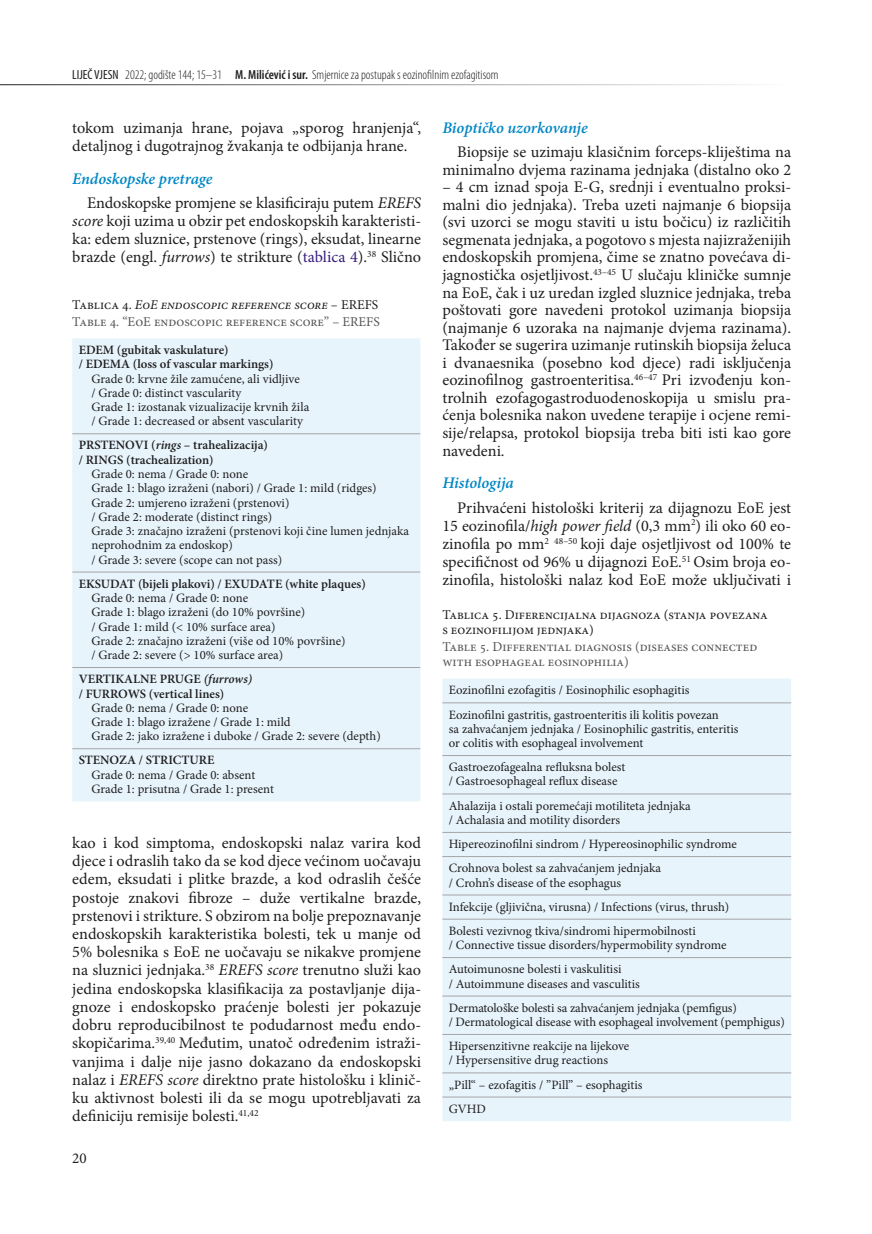
<style>
.page{position:relative;width:872px;height:1234px;background:#fff}
.page>*{position:absolute;margin:0;border:0;box-sizing:border-box;transform-origin:0 0}
.t1{font:16.2px/17.5px "Minion Pro";color:#1f1e1f;text-align:justify}
.t2{font:16.2px/24.5px "Minion Pro";letter-spacing:-.02em;color:#1f1e1f}
.t3{font:italic 600 16.2px "Minion Pro";letter-spacing:-.005em;color:#0087c5}
.t4{font:15px "Minion Pro";color:#1f1e1f}
.t5{font:13.5px/17.1px "Minion Pro";color:#565557}
.t6{font:13.5px/15px "Minion Pro";color:#1f1e1f}
.t7{font:300 condensed 13.2px "Myriad Pro";color:#1f1e1f}
.t8{font:12.75px/14.2px "Minion Pro";letter-spacing:-.005em;color:#1f1e1f}
.t9{font:600 12.75px/14.2px "Minion Pro";color:#1f1e1f}
.s1{font-weight:400}
.s2{font-weight:600}
.s3{font-weight:600;font-style:italic;color:#0087c5}
.s4{font-style:italic}
.s5{color:#371d7c}
.s6{color:#1f1e1f}
.s7{font-style:italic;color:#1f1e1f}
</style>
<div class="page">
<hr style="left:0;top:84px;width:791px;height:1px;background:#1f1e1f">
<div style="left:72px;top:338px;width:348px;height:463px;background:#e8f4fc"></div>
<hr style="left:72px;top:433px;width:348px;height:1px;background:#a4a5a8">
<hr style="left:72px;top:571px;width:348px;height:1px;background:#a4a5a8">
<hr style="left:72px;top:667px;width:348px;height:1px;background:#a4a5a8">
<hr style="left:72px;top:748px;width:348px;height:1px;background:#a4a5a8">
<div style="left:442px;top:679px;width:349px;height:441px;background:#e8f4fc"></div>
<hr style="left:442px;top:702px;width:349px;height:1px;background:#a4a5a8">
<hr style="left:442px;top:755px;width:349px;height:1px;background:#a4a5a8">
<hr style="left:442px;top:793px;width:349px;height:1px;background:#a4a5a8">
<hr style="left:442px;top:831px;width:349px;height:1px;background:#a4a5a8">
<hr style="left:442px;top:856px;width:349px;height:1px;background:#a4a5a8">
<hr style="left:442px;top:894px;width:349px;height:1px;background:#a4a5a8">
<hr style="left:442px;top:918px;width:349px;height:1px;background:#a4a5a8">
<hr style="left:442px;top:957px;width:349px;height:1px;background:#a4a5a8">
<hr style="left:442px;top:995px;width:349px;height:1px;background:#a4a5a8">
<hr style="left:442px;top:1033px;width:349px;height:1px;background:#a4a5a8">
<hr style="left:442px;top:1072px;width:349px;height:1px;background:#a4a5a8">
<hr style="left:442px;top:1096px;width:349px;height:1px;background:#a4a5a8">
<p class="t7" style="left:72px;top:67px;width:428px"><span class="s1">LIJEČ VJESN</span> 2022; godište 144; 15–31 <span class="s2">M. Milićević i sur.</span> Smjernice za postupak s eozinofilnim ezofagitisom</p>
<p class="t1" style="left:72px;top:119px;width:350px;line-height:18px">tokom uzimanja hrane, pojava „sporog hranjenja“, detaljnog i dugotrajnog žvakanja te odbijanja hrane.</p>
<p class="t2" style="left:87px;top:167px;width:335px;text-indent:-15px"><span class="s3">Endoskopske pretrage<br></span>Endoskopske promjene se klasificiraju putem <span class="s4">EREFS</span></p>
<p class="t1" style="left:72px;top:212px;width:350px;line-height:18px"><span class="s4">score</span> koji uzima u obzir pet endoskopskih karakteristi&shy;ka: edem sluznice, prstenove (rings), eksudat, linearne brazde (engl. <span class="s4">furrows</span>) te strikture (<span class="s5">tablica 4</span>).<sup>38</sup> Slično</p>
<p class="t3" style="left:442px;top:116px;width:147px">Bioptičko uzorkovanje</p>
<p class="t1" style="left:442px;top:143px;width:350px;text-align:right">Biopsije se uzimaju klasičnim forceps-kliještima na minimalno dvjema razinama jednjaka (distalno oko 2</p>
<p class="t1" style="left:442px;top:178px;width:350px">– 4 cm iznad spoja E-G, srednji i eventualno proksi&shy;malni dio jednjaka). Treba uzeti najmanje 6 biopsija (svi uzorci se mogu staviti u istu bočicu) iz različitih segmenata jednjaka, a pogotovo s mjesta najizraženijih endoskopskih promjena, čime se znatno povećava di&shy;jagnostička osjetljivost.<sup>43–45</sup> U slučaju kliničke sumnje na EoE, čak i uz uredan izgled sluznice jednjaka, treba poštovati gore navedeni protokol uzimanja biopsija (najmanje 6 uzoraka na najmanje dvjema razinama).<br>Također se sugerira uzimanje rutinskih biopsija želuca i dvanaesnika (posebno kod djece) radi isključenja eozinofilnog gastroenteritisa.<sup>46–47</sup> Pri izvođenju kon&shy;trolnih ezofagogastroduodenoskopija u smislu pra&shy;ćenja bolesnika nakon uvedene terapije i ocjene remi&shy;sije/relapsa, protokol biopsija treba biti isti kao gore navedeni.</p>
<p class="t3" style="left:442px;top:472px;width:73px">Histologija</p>
<p class="t1" style="left:442px;top:498px;width:350px;line-height:18px;text-indent:15px">Prihvaćeni histološki kriterij za dijagnozu EoE jest 15 eozinofila/<span class="s4">high power field</span> (0,3 mm<sup>2</sup>) ili oko 60 eo&shy;zinofila po mm<sup>2</sup> <sup>48–50</sup> koji daje osjetljivost od 100% te specifičnost od 96% u dijagnozi EoE.<sup>51</sup> Osim broja eo&shy;zinofila, histološki nalaz kod EoE može uključivati i</p>
<p class="t5" style="left:72px;top:296px;width:309px"><span class="s6">Tablica 4.</span> <span class="s7">EoE endoscopic reference score</span> <span class="s6">– EREFS<br></span>Table 4. “EoE endoscopic reference score” – EREFS</p>
<p class="t9" style="left:79px;top:342px;width:196px">EDEM (gubitak vaskulature)<br>/ EDEMA (loss of vascular markings)</p>
<p class="t8" style="left:91px;top:371px;width:219px">Grade 0: krvne žile zamućene, ali vidljive<br>/ Grade 0: distinct vascularity<br>Grade 1: izostanak vizualizacije krvnih žila / Grade 1: decreased or absent vascularity</p>
<p class="t9" style="left:79px;top:438px;width:191px">PRSTENOVI (<span class="s4">rings</span> – trahealizacija) / RINGS (trachealization)</p>
<p class="t8" style="left:91px;top:467px;width:319px">Grade 0: nema / Grade 0: none<br>Grade 1: blago izraženi (nabori) / Grade 1: mild (ridges)<br>Grade 2: umjereno izraženi (prstenovi)<br>/ Grade 2: moderate (distinct rings)<br>Grade 3: značajno izraženi (prstenovi koji čine lumen jednjaka neprohodnim za endoskop)<br>/ Grade 3: severe (scope can not pass)</p>
<p class="t9" style="left:79px;top:576px;width:289px">EKSUDAT (bijeli plakovi) / EXUDATE (white plaques)</p>
<p class="t8" style="left:91px;top:590px;width:256px">Grade 0: nema / Grade 0: none<br>Grade 1: blago izraženi (do 10% površine)<br>/ Grade 1: mild (&lt; 10% surface area)<br>Grade 2: značajno izraženi (više od 10% površine) / Grade 2: severe (&gt; 10% surface area)</p>
<p class="t9" style="left:79px;top:671px;width:175px">VERTIKALNE PRUGE <span class="s4">(furrows) </span>/ FURROWS (vertical lines)</p>
<p class="t8" style="left:91px;top:700px;width:291px">Grade 0: nema / Grade 0: none<br>Grade 1: blago izražene / Grade 1: mild<br>Grade 2: jako izražene i duboke / Grade 2: severe (depth)</p>
<p class="t9" style="left:79px;top:753px;width:137px">STENOZA / STRICTURE</p>
<p class="t8" style="left:91px;top:767px;width:184px">Grade 0: nema / Grade 0: absent<br>Grade 1: prisutna / Grade 1: present</p>
<p class="t6" style="left:442px;top:607px;width:327px">Tablica 5. Diferencijalna dijagnoza (stanja povezana s eozinofilijom jednjaka)</p>
<p class="t5" style="left:442px;top:639px;width:316px;line-height:15px">Table 5. Differential diagnosis (diseases connected with esophageal eosinophilia)</p>
<p class="t8" style="left:449px;top:678px;width:272px;line-height:24.2px">Eozinofilni ezofagitis / Eosinophilic esophagitis<br>Eozinofilni gastritis, gastroenteritis ili kolitis povezan</p>
<p class="t8" style="left:449px;top:721px;width:291px">sa zahvaćanjem jednjaka / Eosinophilic gastritis, enteritis or colitis with esophageal involvement</p>
<p class="t8" style="left:449px;top:759px;width:178px">Gastroezofagealna refluksna bolest / Gastroesophageal reflux disease</p>
<p class="t8" style="left:449px;top:798px;width:244px">Ahalazija i ostali poremećaji motiliteta jednjaka / Achalasia and motility disorders</p>
<p class="t8" style="left:449px;top:831px;width:290px;line-height:24.2px">Hipereozinofilni sindrom / Hypereosinophilic syndrome<br>Crohnova bolest sa zahvaćanjem jednjaka</p>
<p class="t8" style="left:449px;top:870px;width:282px;line-height:24.2px">/ Crohn’s disease of the esophagus<br>Infekcije (gljivična, virusna) / Infections (virus, thrush)<br>Bolesti vezivnog tkiva/sindromi hipermobilnosti</p>
<p class="t8" style="left:449px;top:932px;width:279px;line-height:24.2px">/ Connective tissue disorders/hypermobility syndrome<br>Autoimunosne bolesti i vaskulitisi</p>
<p class="t8" style="left:449px;top:971px;width:290px;line-height:24.2px">/ Autoimmune diseases and vasculitis<br>Dermatološke bolesti sa zahvaćanjem jednjaka (pemfigus)</p>
<p class="t8" style="left:449px;top:1009px;width:337px;line-height:24.2px">/ Dermatological disease with esophageal involvement (pemphigus)<br>Hipersenzitivne reakcije na lijekove</p>
<p class="t8" style="left:449px;top:1048px;width:195px;line-height:24.2px">/ Hypersensitive drug reactions<br>„Pill“ – ezofagitis / ”Pill” – esophagitis<br>GVHD</p>
<p class="t1" style="left:72px;top:833px;width:350px;line-height:18.1px">kao i kod simptoma, endoskopski nalaz varira kod djece i odraslih tako da se kod djece većinom uočavaju edem, eksudati i plitke brazde, a kod odraslih češće postoje znakovi fibroze – duže vertikalne brazde, prstenovi i strikture. S obzirom na bolje prepoznavanje endoskopskih karakteristika bolesti, tek u manje od 5% bolesnika s EoE ne uočavaju se nikakve promjene na sluznici jednjaka.<sup>38</sup> <span class="s4">EREFS score</span> trenutno služi kao jedina endoskopska klasifikacija za postavljanje dija&shy;gnoze i endoskopsko praćenje bolesti jer pokazuje dobru reproducibilnost te podudarnost među endo&shy;skopičarima.<sup>39,40</sup> Međutim, unatoč određenim istraži&shy;vanjima i dalje nije jasno dokazano da endoskopski nalaz i <span class="s4">EREFS score</span> direktno prate histološku i klinič&shy;ku aktivnost bolesti ili da se mogu upotrebljavati za definiciju remisije bolesti.<sup>41,42</sup></p>
<p class="t4" style="left:72px;top:1147px;width:16px">20</p>
</div>
